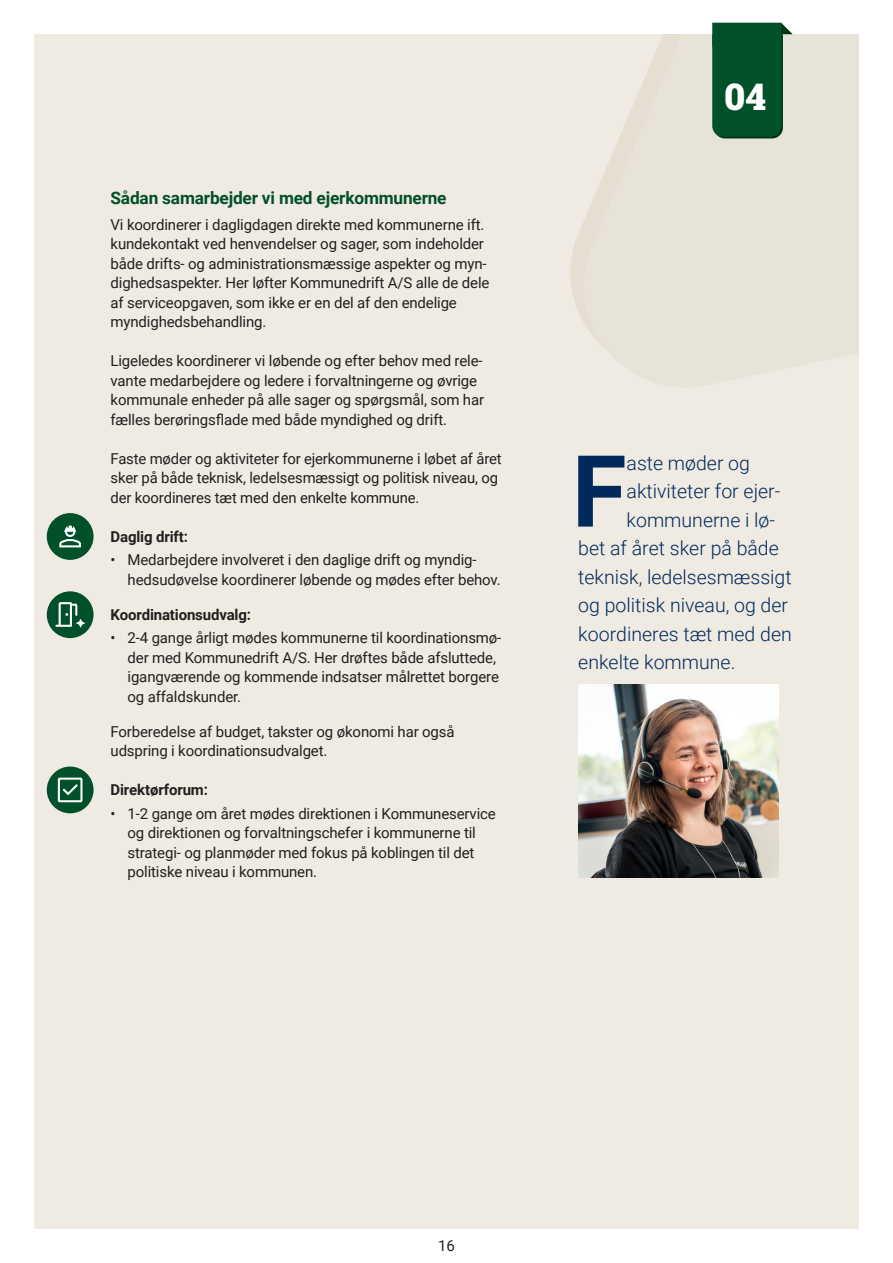
<style>
.page{position:relative;width:893px;height:1263px;background:#fff}
.page>*{position:absolute;margin:0;border:0;box-sizing:border-box;transform-origin:0 0}
.Citat{font:700 99.75px "Roboto";color:#00295c}
.t1{font:37.05px "Roboto Slab";color:#fff}
.Citat-2{font:300 19.5px "Roboto";color:#00295c}
.Brød_10_13{font:700 17.25px "Roboto";letter-spacing:-.01em;color:#005029}
.Brød_10_13-2{font:15px/19.5px "Roboto";letter-spacing:-.01em;color:#231f20}
.Brød_10_13-3{font:700 15px "Roboto";letter-spacing:-.01em;color:#231f20}
</style>
<div class="page">
<div style="left:34px;top:34px;width:825px;height:1195px;background:#efeae2"></div>
<svg style="left:570px;top:34px;width:206px;height:319px;fill:#e8e3d8"></svg>
<svg style="left:712px;top:23px;width:81px;height:115px;background:#1d623e"></svg>
<div style="left:47px;top:766px;width:47px;height:47px;background:#005029;border-radius:50%"></div>
<svg style="left:58px;top:778px;width:24px;height:24px"></svg>
<div style="left:47px;top:591px;width:47px;height:47px;background:#005029;border-radius:50%"></div>
<svg style="left:55px;top:602px;width:30px;height:25px"></svg>
<div style="left:47px;top:513px;width:47px;height:47px;background:#005029;border-radius:50%"></div>
<svg style="left:59px;top:526px;width:22px;height:21px"></svg>
<img style="left:578px;top:684px;width:200px;height:193px">
<p class="Brød_10_13" style="left:111px;top:186px;width:338px">Sådan samarbejder vi med ejerkommunerne</p>
<p class="Brød_10_13-2" style="left:111px;top:214px;width:380px">Vi koordinerer i dagligdagen direkte med kommunerne ift. kundekontakt ved henvendelser og sager, som indeholder både drifts- og administrationsmæssige aspekter og myn&shy;dighedsaspekter. Her løfter Kommunedrift A/S alle de dele af serviceopgaven, som ikke er en del af den endelige myndighedsbehandling.</p>
<p class="Brød_10_13-2" style="left:111px;top:350px;width:375px">Ligeledes koordinerer vi løbende og efter behov med rele&shy;vante medarbejdere og ledere i forvaltningerne og øvrige kommunale enheder på alle sager og spørgsmål, som har fælles berøringsflade med både myndighed og drift.</p>
<p class="Brød_10_13-2" style="left:111px;top:448px;width:393px">Faste møder og aktiviteter for ejerkommunerne i løbet af året sker på både teknisk, ledelsesmæssigt og politisk niveau, og der koordineres tæt med den enkelte kommune.</p>
<p class="Brød_10_13-3" style="left:111px;top:526px;width:79px">Daglig drift:</p>
<p class="Brød_10_13-2" style="left:128px;top:550px;width:375px;text-indent:-17px">• Medarbejdere involveret i den daglige drift og myndig&shy;hedsudøvelse koordinerer løbende og mødes efter behov.</p>
<p class="Brød_10_13-3" style="left:111px;top:604px;width:142px">Koordinationsudvalg:</p>
<p class="Brød_10_13-2" style="left:128px;top:628px;width:375px;text-indent:-17px">• 2-4 gange årligt mødes kommunerne til koordinationsmø&shy;der med Kommunedrift A/S. Her drøftes både afsluttede, igangværende og kommende indsatser målrettet borgere og affaldskunder.</p>
<p class="Brød_10_13-2" style="left:111px;top:721px;width:346px">Forberedelse af budget, takster og økonomi har også udspring i koordinationsudvalget.</p>
<p class="Brød_10_13-3" style="left:111px;top:779px;width:99px">Direktørforum:</p>
<p class="Brød_10_13-2" style="left:128px;top:803px;width:370px;text-indent:-17px">• 1-2 gange om året mødes direktionen i Kommuneservice og direktionen og forvaltningschefer i kommunerne til strategi- og planmøder med fokus på koblingen til det politiske niveau i kommunen.</p>
<h2 class="t1" style="left:724px;top:71px;width:43px">04</h2>
<p class="Citat" style="left:572px;top:421px;width:56px">F</p>
<p class="Citat-2" style="left:627px;top:449px;width:125px">aste møder og</p>
<p class="Citat-2" style="left:627px;top:477px;width:155px">aktiviteter for ejer-</p>
<p class="Citat-2" style="left:627px;top:506px;width:150px">kommunerne i lø-</p>
<p class="Citat-2" style="left:578px;top:534px;width:202px">bet af året sker på både</p>
<p class="Citat-2" style="left:578px;top:563px;width:215px">teknisk, ledelsesmæssigt</p>
<p class="Citat-2" style="left:578px;top:591px;width:211px">og politisk niveau, og der</p>
<p class="Citat-2" style="left:578px;top:620px;width:215px">koordineres tæt med den</p>
<p class="Citat-2" style="left:578px;top:648px;width:159px">enkelte kommune.</p>
<p class="Brød_10_13-2" style="left:438px;top:1235px;width:18px">16</p>
</div>
